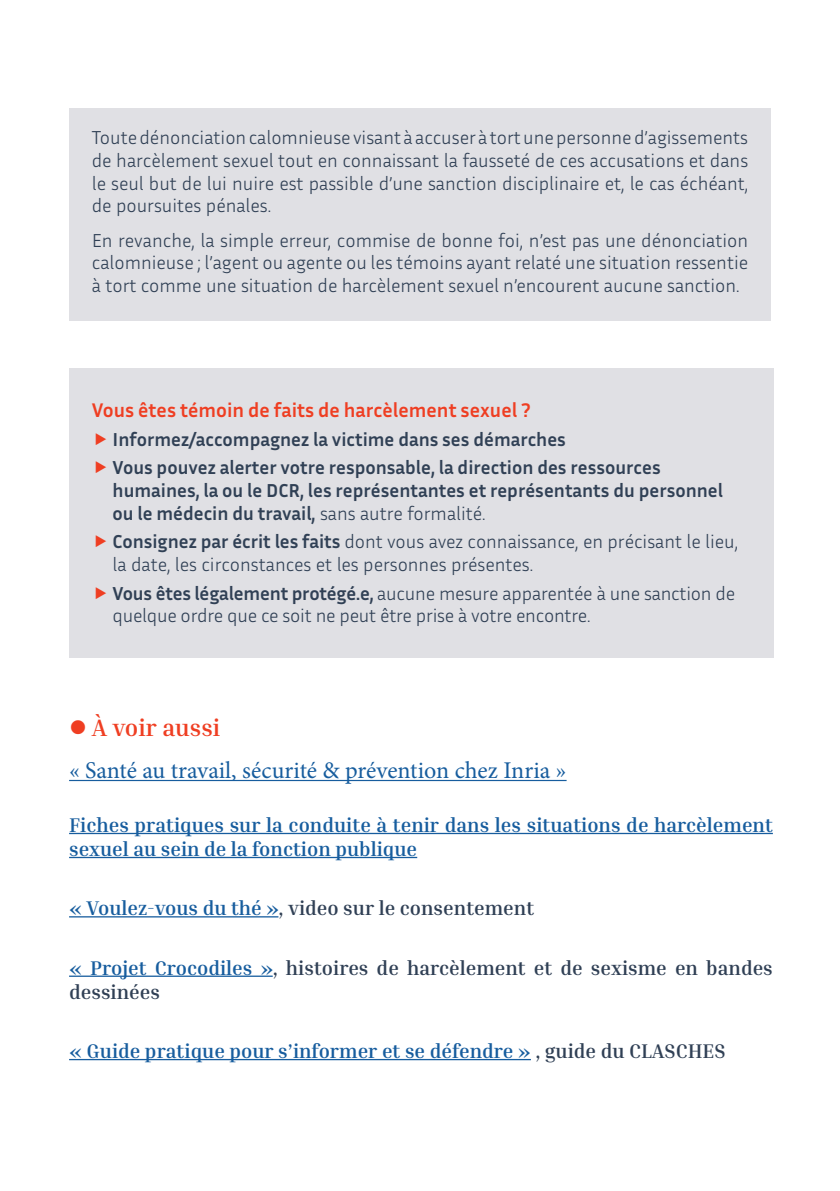
<style>
.page{position:relative;width:840px;height:1191px;background:#fff}
.page>*{position:absolute;margin:0;border:0;box-sizing:border-box;transform-origin:0 0}
.t1{font:24px "Minion Pro";color:#175d9e}
.t2{font:700 24px "Inria Serif";color:#ef3e22}
.t3{font:700 20px/24px "Inria Serif";color:#175d9e}
.t4{font:700 20px/24px "Inria Serif";color:#304055}
.t5{font:700 20px "Inria Sans";color:#ef3e22}
.t6{font:300 19px/22.8px "Inria Sans";color:#304055;text-align:justify}
.t7{font:700 19px/28.4px "Inria Sans";color:#304055}
.s1{font-weight:300}
.s2{font-weight:700}
.s3{color:#175d9e}
.s4{color:#304055}
</style>
<div class="page">
<div style="left:69px;top:109px;width:701px;height:212px;background:#e0e0e4"></div>
<div style="left:69px;top:369px;width:704px;height:289px;background:#e0e0e4"></div>
<hr style="left:69px;top:780px;width:497px;height:1px;background:#175d9e">
<hr style="left:69px;top:833px;width:703px;height:1px;background:#175d9e">
<hr style="left:69px;top:857px;width:348px;height:1px;background:#175d9e">
<hr style="left:69px;top:916px;width:209px;height:1px;background:#175d9e">
<hr style="left:69px;top:975px;width:203px;height:2px;background:#175d9e">
<hr style="left:69px;top:1059px;width:461px;height:1px;background:#175d9e">
<p class="t6" style="left:92px;top:125px;width:657px">Toute dénonciation calomnieuse visant à accuser à tort une personne d’agissements de harcèlement sexuel tout en connaissant la fausseté de ces accusations et dans le seul but de lui nuire est passible d’une sanction disciplinaire et, le cas échéant, de poursuites pénales.</p>
<p class="t6" style="left:92px;top:228px;width:657px">En revanche, la simple erreur, commise de bonne foi, n’est pas une dénonciation calomnieuse ; l’agent ou agente ou les témoins ayant relaté une situation ressentie à tort comme une situation de harcèlement sexuel n’encourent aucune sanction.</p>
<p class="t5" style="left:92px;top:397px;width:440px">Vous êtes témoin de faits de harcèlement sexuel ?</p>
<p class="t7" style="left:112px;top:424px;width:549px">Informez/accompagnez la victime dans ses démarches<br>Vous pouvez alerter votre responsable, la direction des ressources</p>
<p class="t7" style="left:112px;top:479px;width:611px;line-height:22.8px">humaines, la ou le DCR, les représentantes et représentants du personnel ou le médecin du travail, <span class="s1">sans autre formalité.</span></p>
<p class="t6" style="left:112px;top:529px;width:626px"><span class="s2">Consignez par écrit les faits</span> dont vous avez connaissance, en précisant le lieu, la date, les circonstances et les personnes présentes.</p>
<p class="t6" style="left:112px;top:581px;width:623px"><span class="s2">Vous êtes légalement protégé.e,</span> aucune mesure apparentée à une sanction de quelque ordre que ce soit ne peut être prise à votre encontre.</p>
<p class="t2" style="left:69px;top:712px;width:153px">● À voir aussi</p>
<p class="t1" style="left:69px;top:754px;width:498px">« Santé au travail, sécurité &amp; prévention chez Inria »</p>
<p class="t3" style="left:69px;top:812px;width:705px">Fiches pratiques sur la conduite à tenir dans les situations de harcèlement sexuel au sein de la fonction publique</p>
<p class="t4" style="left:69px;top:896px;width:466px"><span class="s3">« Voulez-vous du thé »</span>, video sur le consentement</p>
<p class="t4" style="left:69px;top:955px;width:705px"><span class="s3">« Projet Crocodiles »</span>, histoires de harcèlement et de sexisme en bandes dessinées</p>
<p class="t3" style="left:69px;top:1038px;width:658px">« Guide pratique pour s’informer et se défendre » <span class="s4">, guide du CLASCHES</span></p>
</div>
